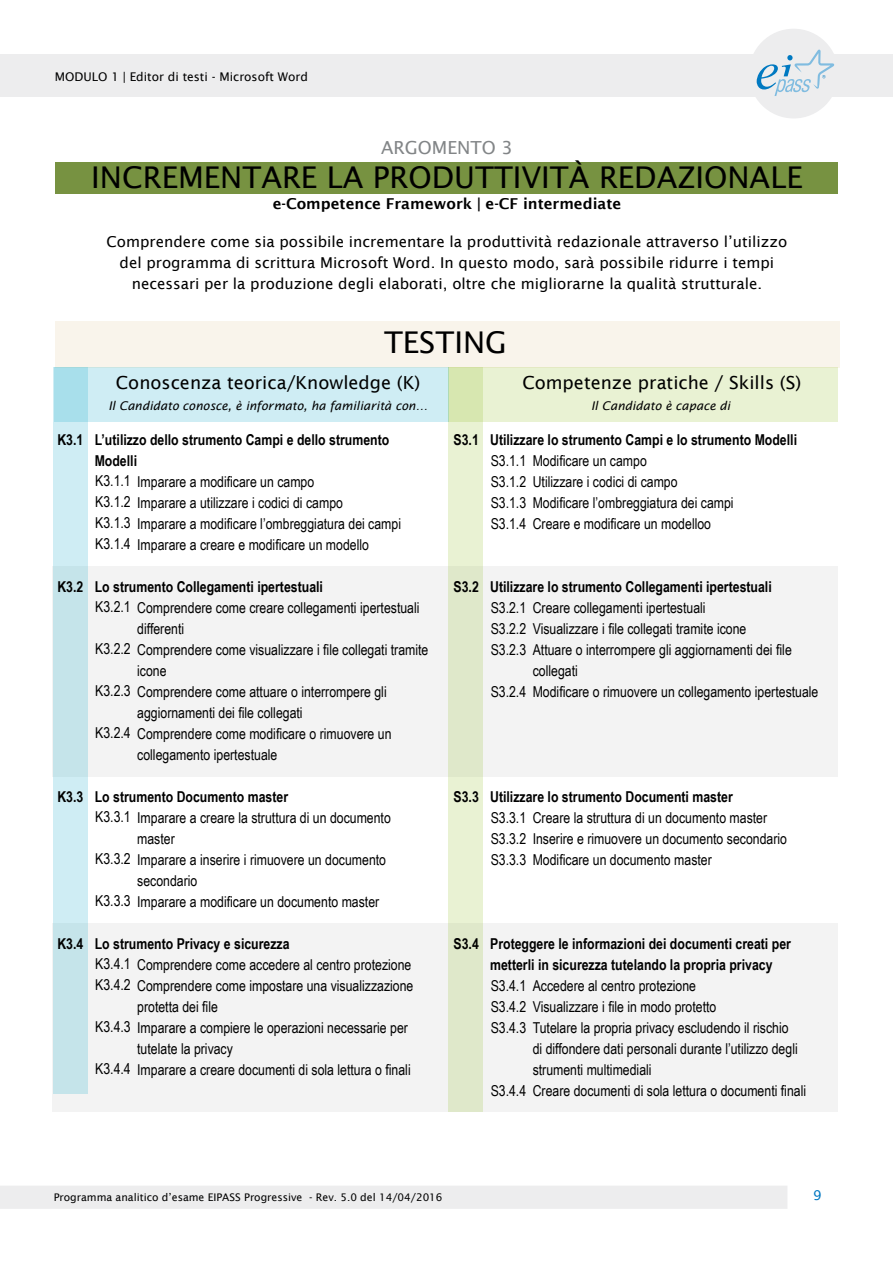
<style>
.page{position:relative;width:893px;height:1263px;background:#fff}
.page>*{position:absolute;margin:0;border:0;box-sizing:border-box;transform-origin:0 0}
.t1{font:30px "Lucida Sans";color:#000}
.t2{font:18px "Lucida Sans";color:#000}
.t3{font:18px "Lucida Sans";color:#828587}
.t4{font:15px/21px "Arial Narrow";color:#000}
.t5{font:700 15px/21px "Arial Narrow";color:#000}
.t6{font:15px/21px "Lucida Sans";color:#000;text-align:center}
.t7{font:600 15px "Lucida Sans";color:#000}
.t8{font:13.5px "Lucida Sans";color:#0077c1}
.t9{font:italic 12px "Lucida Sans";color:#000}
.t10{font:12px "Lucida Sans";color:#000}
.t11{font:10.5px "Lucida Sans";color:#000}
</style>
<div class="page">
<div style="left:0;top:54px;width:893px;height:43px;background:#ededee"></div>
<div style="left:0;top:1185px;width:787px;height:24px;background:#ededee"></div>
<div style="left:749px;top:29px;width:89px;height:89px;background:#ededee;border-radius:50%"></div>
<svg style="left:757px;top:49px;width:77px;height:47px"></svg>
<div style="left:55px;top:162px;width:783px;height:31px;background:#779241"></div>
<div style="left:53px;top:924px;width:785px;height:188px;background:#f3f3f3"></div>
<div style="left:53px;top:566px;width:785px;height:211px;background:#f3f3f3"></div>
<div style="left:55px;top:321px;width:784px;height:46px;background:#f8f2e6"></div>
<div style="left:448px;top:367px;width:390px;height:55px;background:#e9f2d3"></div>
<svg style="left:448px;top:367px;width:35px;height:745px;background:#e2ebcb"></svg>
<div style="left:54px;top:367px;width:34px;height:727px;background:#c5e4ea"></div>
<svg style="left:54px;top:367px;width:394px;height:55px;background:#cbebf2"></svg>
<p class="t10" style="left:55px;top:70px;width:254px">MODULO 1 | Editor di testi - Microsoft Word</p>
<p class="t3" style="left:381px;top:137px;width:133px">ARGOMENTO 3</p>
<h1 class="t1" style="left:91px;top:160px;width:713px">INCREMENTARE LA PRODUTTIVITÀ REDAZIONALE</h1>
<p class="t7" style="left:273px;top:195px;width:350px">e-Competence Framework | e-CF intermediate</p>
<p class="t6" style="left:107px;top:231px;width:682px">Comprendere come sia possibile incrementare la produttività redazionale attraverso l’utilizzo del programma di scrittura Microsoft Word. In questo modo, sarà possibile ridurre i tempi necessari per la produzione degli elaborati, oltre che migliorarne la qualità strutturale.</p>
<h1 class="t1" style="left:384px;top:325px;width:124px">TESTING</h1>
<p class="t2" style="left:116px;top:373px;width:306px">Conoscenza teorica/Knowledge (K)</p>
<p class="t9" style="left:108px;top:399px;width:321px">Il Candidato conosce, è informato, ha familiarità con…</p>
<p class="t9" style="left:591px;top:399px;width:141px">Il Candidato è capace di</p>
<p class="t2" style="left:522px;top:372px;width:280px">Competenze pratiche / Skills (S)</p>
<p class="t5" style="left:57px;top:428px;width:27px">K3.1</p>
<p class="t5" style="left:57px;top:575px;width:27px">K3.2</p>
<p class="t5" style="left:57px;top:785px;width:27px">K3.3</p>
<p class="t5" style="left:57px;top:932px;width:27px">K3.4</p>
<p class="t5" style="left:95px;top:428px;width:296px">L’utilizzo dello strumento Campi e dello strumento<br>Modelli</p>
<p class="t4" style="left:95px;top:470px;width:307px">K3.1.1 Imparare a modificare un campo<br>K3.1.2 Imparare a utilizzare i codici di campo<br>K3.1.3 Imparare a modificare l’ombreggiatura dei campi K3.1.4 Imparare a creare e modificare un modello</p>
<p class="t5" style="left:95px;top:575px;width:230px">Lo strumento Collegamenti ipertestuali</p>
<p class="t4" style="left:95px;top:596px;width:326px">K3.2.1 Comprendere come creare collegamenti ipertestuali</p>
<p class="t4" style="left:137px;top:617px;width:48px">differenti</p>
<p class="t4" style="left:95px;top:638px;width:335px">K3.2.2 Comprendere come visualizzare i file collegati tramite</p>
<p class="t4" style="left:137px;top:659px;width:31px">icone</p>
<p class="t4" style="left:95px;top:680px;width:293px">K3.2.3 Comprendere come attuare o interrompere gli</p>
<p class="t4" style="left:137px;top:701px;width:167px">aggiornamenti dei file collegati</p>
<p class="t4" style="left:95px;top:722px;width:298px">K3.2.4 Comprendere come modificare o rimuovere un</p>
<p class="t4" style="left:137px;top:743px;width:142px">collegamento ipertestuale</p>
<p class="t5" style="left:95px;top:785px;width:195px">Lo strumento Documento master</p>
<p class="t4" style="left:95px;top:806px;width:297px">K3.3.1 Imparare a creare la struttura di un documento</p>
<p class="t4" style="left:137px;top:827px;width:39px">master</p>
<p class="t4" style="left:95px;top:848px;width:292px">K3.3.2 Imparare a inserire i rimuovere un documento</p>
<p class="t4" style="left:137px;top:869px;width:62px">secondario</p>
<p class="t4" style="left:95px;top:890px;width:286px">K3.3.3 Imparare a modificare un documento master</p>
<p class="t5" style="left:95px;top:932px;width:196px">Lo strumento Privacy e sicurezza</p>
<p class="t4" style="left:95px;top:953px;width:318px">K3.4.1 Comprendere come accedere al centro protezione</p>
<p class="t4" style="left:95px;top:974px;width:320px">K3.4.2 Comprendere come impostare una visualizzazione</p>
<p class="t4" style="left:137px;top:995px;width:82px">protetta dei file</p>
<p class="t4" style="left:95px;top:1016px;width:314px">K3.4.3 Imparare a compiere le operazioni necessarie per</p>
<p class="t4" style="left:137px;top:1037px;width:97px">tutelate la privacy</p>
<p class="t4" style="left:95px;top:1058px;width:317px">K3.4.4 Imparare a creare documenti di sola lettura o finali</p>
<p class="t5" style="left:454px;top:428px;width:27px">S3.1</p>
<p class="t5" style="left:490px;top:428px;width:308px">Utilizzare lo strumento Campi e lo strumento Modelli</p>
<p class="t4" style="left:491px;top:449px;width:244px">S3.1.1 Modificare un campo<br>S3.1.2 Utilizzare i codici di campo<br>S3.1.3 Modificare l’ombreggiatura dei campi S3.1.4 Creare e modificare un modelloo</p>
<p class="t5" style="left:454px;top:575px;width:27px">S3.2</p>
<p class="t5" style="left:490px;top:575px;width:283px">Utilizzare lo strumento Collegamenti ipertestuali</p>
<p class="t4" style="left:491px;top:596px;width:216px">S3.2.1 Creare collegamenti ipertestuali</p>
<p class="t4" style="left:491px;top:617px;width:257px">S3.2.2 Visualizzare i file collegati tramite icone</p>
<p class="t4" style="left:491px;top:638px;width:303px">S3.2.3 Attuare o interrompere gli aggiornamenti dei file</p>
<p class="t4" style="left:533px;top:659px;width:47px">collegati</p>
<p class="t4" style="left:491px;top:680px;width:329px">S3.2.4 Modificare o rimuovere un collegamento ipertestuale</p>
<p class="t5" style="left:454px;top:785px;width:27px">S3.3</p>
<p class="t5" style="left:490px;top:785px;width:244px">Utilizzare lo strumento Documenti master</p>
<p class="t4" style="left:491px;top:806px;width:298px">S3.3.1 Creare la struttura di un documento master<br>S3.3.2 Inserire e rimuovere un documento secondario<br>S3.3.3 Modificare un documento master</p>
<p class="t5" style="left:454px;top:932px;width:27px">S3.4</p>
<p class="t5" style="left:490px;top:932px;width:302px">Proteggere le informazioni dei documenti creati per metterli in sicurezza tutelando la propria privacy</p>
<p class="t4" style="left:491px;top:974px;width:207px">S3.4.1 Accedere al centro protezione</p>
<p class="t4" style="left:491px;top:995px;width:227px">S3.4.2 Visualizzare i file in modo protetto</p>
<p class="t4" style="left:491px;top:1016px;width:299px">S3.4.3 Tutelare la propria privacy escludendo il rischio</p>
<p class="t4" style="left:533px;top:1037px;width:267px">di diffondere dati personali durante l’utilizzo degli</p>
<p class="t4" style="left:533px;top:1058px;width:120px">strumenti multimediali</p>
<p class="t4" style="left:491px;top:1079px;width:317px">S3.4.4 Creare documenti di sola lettura o documenti finali</p>
<p class="t11" style="left:54px;top:1191px;width:390px">Programma analitico d’esame EIPASS Progressive - Rev. 5.0 del 14/04/2016</p>
<p class="t8" style="left:813px;top:1187px;width:10px">9</p>
</div>
